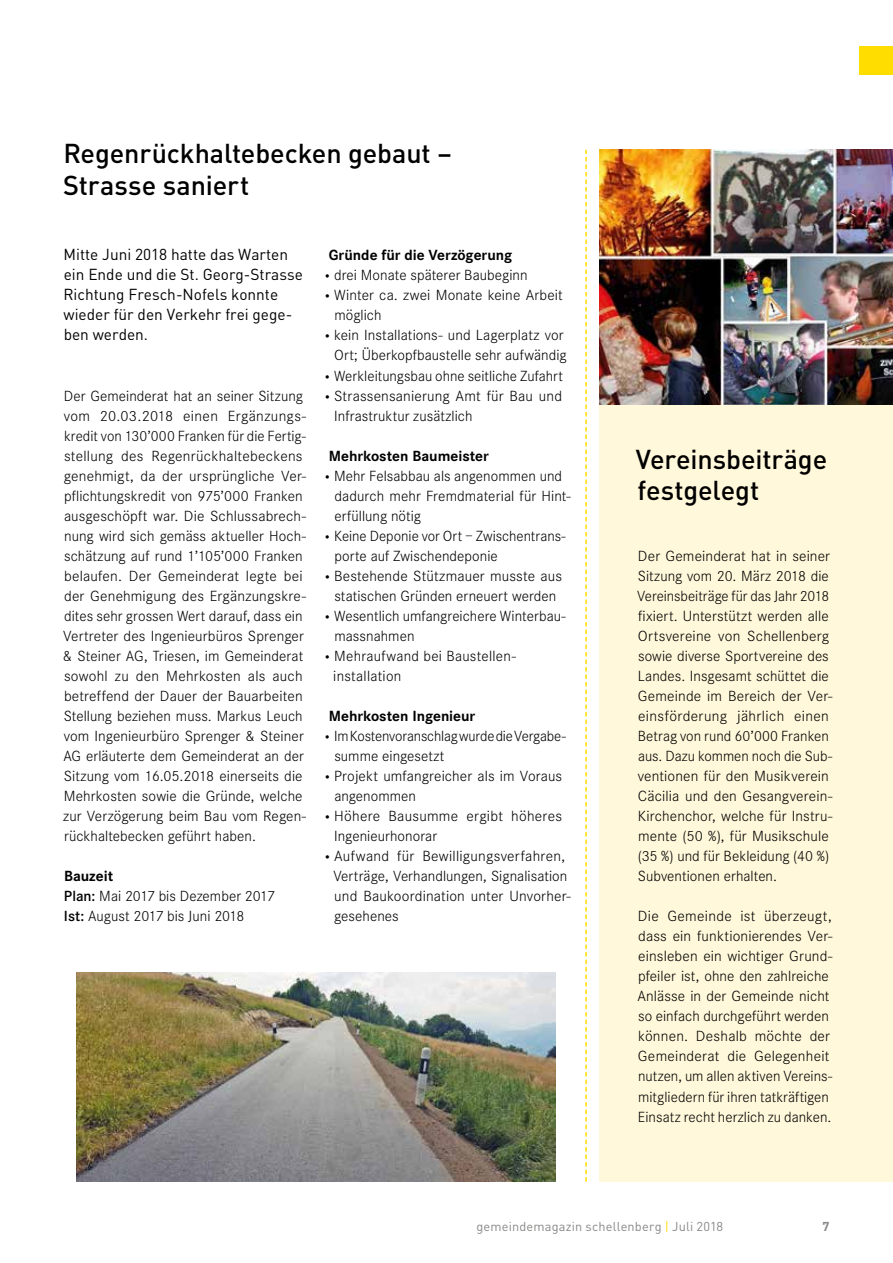
<style>
.page{position:relative;width:893px;height:1263px;background:#fff}
.page>*{position:absolute;margin:0;border:0;box-sizing:border-box;transform-origin:0 0}
.t1{font:500 27px/31.5px "DIN";letter-spacing:-.005em;color:#000}
.t2{font:15.75px/20px "DIN";color:#000}
.t3{font:300 15.3px/20.1px "Corporate S";letter-spacing:.005em;color:#000}
.t4{font:700 15.3px "Corporate S";color:#000}
.t5{font:12.75px "DIN";letter-spacing:.015em;color:#878786}
.t6{font:700 12.75px "DIN";color:#878786}
.s1{font-weight:700}
.s2{font-weight:600}
.s3{font-size:12px}
.s4{color:#fd0}
</style>
<div class="page">
<div style="left:859px;top:47px;width:34px;height:28px;background:#fd0"></div>
<div style="left:600px;top:163px;width:293px;height:1018px;background:#fff8da"></div>
<svg style="left:585px;top:150px;width:2px;height:1031px"></svg>
<img style="left:600px;top:150px;width:293px;height:254px">
<img style="left:76px;top:972px;width:479px;height:209px">
<h1 class="t1" style="left:63px;top:137px;width:390px">Regenrückhaltebecken gebaut –<br>Strasse saniert</h1>
<p class="t2" style="left:63px;top:244px;width:241px">Mitte Juni 2018 hatte das Warten ein Ende und die St. Georg-Strasse<br>Richtung Fresch-Nofels konnte wieder für den Verkehr frei gege&shy;ben werden.</p>
<p class="t3" style="left:63px;top:386px;width:245px">Der Gemeinderat hat an seiner Sitzung vom 20.03.2018 einen Ergänzungs&shy;kredit von 130’000 Franken für die Fertig&shy;stellung des Regenrückhaltebeckens genehmigt, da der ursprüngliche Ver&shy;pflichtungskredit von 975’000 Franken ausgeschöpft war. Die Schlussabrech&shy;nung wird sich gemäss aktueller Hoch&shy;schätzung auf rund 1’105’000 Franken belaufen. Der Gemeinderat legte bei der Genehmigung des Ergänzungskre&shy;dites sehr grossen Wert darauf, dass ein Vertreter des Ingenieurbüros Sprenger &amp; Steiner AG, Triesen, im Gemeinderat sowohl zu den Mehrkosten als auch betreffend der Dauer der Bauarbeiten Stellung beziehen muss. Markus Leuch vom Ingenieurbüro Sprenger &amp; Steiner AG erläuterte dem Gemeinderat an der Sitzung vom 16.05.2018 einerseits die Mehrkosten sowie die Gründe, welche zur Verzögerung beim Bau vom Regen&shy;rückhaltebecken geführt haben.</p>
<p class="t3" style="left:64px;top:866px;width:212px"><span class="s1">Bauzeit<br></span><span class="s2">Plan:</span> Mai 2017 bis Dezember 2017<br><span class="s2">Ist:</span> August 2017 bis Juni 2018</p>
<p class="t4" style="left:329px;top:246px;width:185px">Gründe für die Verzögerung</p>
<p class="t3" style="left:323px;top:266px;width:206px"><span class="s3">•</span> drei Monate späterer Baubeginn</p>
<p class="t3" style="left:334px;top:286px;width:230px;text-indent:-11px"><span class="s3">•</span> Winter ca. zwei Monate keine Arbeit möglich</p>
<p class="t3" style="left:323px;top:326px;width:245px;text-align:right"><span class="s3">•</span> kein Installations- und Lagerplatz vor<br>Ort; Überkopfbaustelle sehr aufwändig</p>
<p class="t3" style="left:323px;top:366px;width:241px"><span class="s3">•</span> Werkleitungsbau ohne seitliche Zufahrt</p>
<p class="t3" style="left:334px;top:386px;width:229px;text-indent:-11px"><span class="s3">•</span> Strassensanierung Amt für Bau und<br>Infrastruktur zusätzlich</p>
<p class="t4" style="left:329px;top:447px;width:162px">Mehrkosten Baumeister</p>
<p class="t3" style="left:334px;top:466px;width:238px;text-indent:-11px"><span class="s3">•</span> Mehr Felsabbau als angenommen und dadurch mehr Fremdmaterial für Hint&shy;erfüllung nötig</p>
<p class="t3" style="left:334px;top:526px;width:233px;text-indent:-11px"><span class="s3">•</span> Keine Deponie vor Ort – Zwischentrans&shy;porte auf Zwischendeponie</p>
<p class="t3" style="left:323px;top:566px;width:240px;text-align:center"><span class="s3">•</span> Bestehende Stützmauer musste aus statischen Gründen erneuert werden</p>
<p class="t3" style="left:334px;top:606px;width:233px;text-indent:-11px"><span class="s3">•</span> Wesentlich umfangreichere Winterbau&shy;massnahmen</p>
<p class="t3" style="left:333px;top:646px;width:184px;text-indent:-10px"><span class="s3">•</span> Mehraufwand bei Baustellen&shy;installation</p>
<p class="t4" style="left:329px;top:707px;width:148px">Mehrkosten Ingenieur</p>
<p class="t3" style="left:334px;top:726px;width:233px;text-indent:-11px"><span class="s3">•</span> Im Kostenvoranschlag wurde die Vergabe&shy;summe eingesetzt</p>
<p class="t3" style="left:334px;top:766px;width:229px;text-indent:-11px"><span class="s3">•</span> Projekt umfangreicher als im Voraus angenommen</p>
<p class="t3" style="left:334px;top:806px;width:229px;text-indent:-11px"><span class="s3">•</span> Höhere Bausumme ergibt höheres<br>Ingenieurhonorar</p>
<p class="t3" style="left:333px;top:846px;width:239px;text-indent:-10px"><span class="s3">•</span> Aufwand für Bewilligungsverfahren,<br>Verträge, Verhandlungen, Signalisation und Baukoordination unter Unvorher&shy;gesehenes</p>
<h1 class="t1" style="left:636px;top:442px;width:193px">Vereinsbeiträge festgelegt</h1>
<p class="t3" style="left:637px;top:546px;width:197px">Der Gemeinderat hat in seiner<br>Sitzung vom 20. März 2018 die<br>Vereinsbeiträge für das Jahr 2018 fixiert. Unterstützt werden alle<br>Ortsvereine von Schellenberg sowie diverse Sportvereine des<br>Landes. Insgesamt schüttet die<br>Gemeinde im Bereich der Ver&shy;einsförderung jährlich einen<br>Betrag von rund 60’000 Franken aus. Dazu kommen noch die Sub&shy;ventionen für den Musikverein<br>Cäcilia und den Gesangverein-<br>Kirchenchor, welche für Instru&shy;mente (50 %), für Musikschule (35 %) und für Bekleidung (40 %)<br>Subventionen erhalten.</p>
<p class="t3" style="left:637px;top:906px;width:197px">Die Gemeinde ist überzeugt, dass ein funktionierendes Ver&shy;einsleben ein wichtiger Grund&shy;pfeiler ist, ohne den zahlreiche<br>Anlässe in der Gemeinde nicht so einfach durchgeführt werden können. Deshalb möchte der<br>Gemeinderat die Gelegenheit nutzen, um allen aktiven Vereins&shy;mitgliedern für ihren tatkräftigen<br>Einsatz recht herzlich zu danken.</p>
<p class="t5" style="left:476px;top:1218px;width:248px">gemeindemagazin schellenberg <span class="s4">|</span> Juli 2018</p>
<p class="t6" style="left:822px;top:1218px;width:8px">7</p>
</div>
